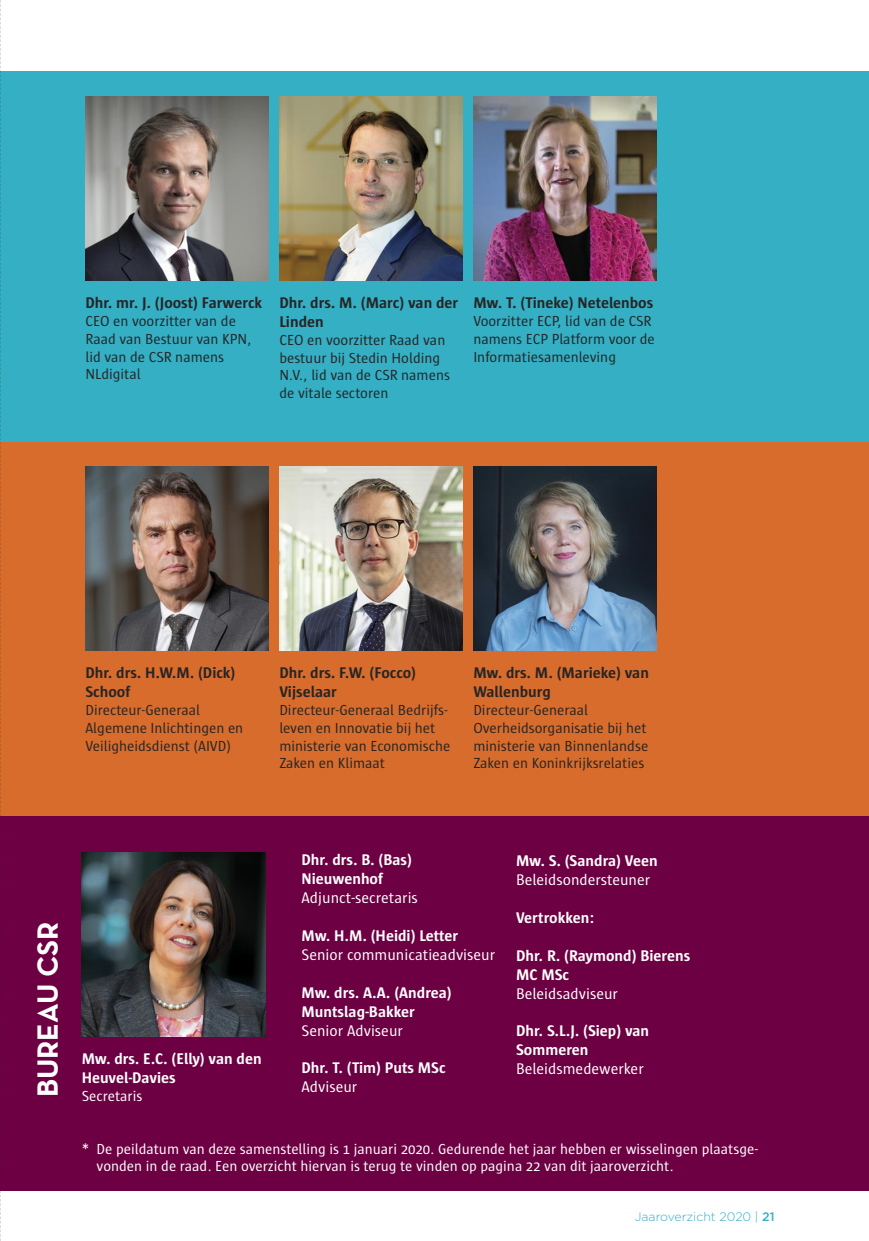
<style>
.page{position:relative;width:869px;height:1241px;background:#fff}
.page>*{position:absolute;margin:0;border:0;box-sizing:border-box;transform-origin:0 0}
.t1{font:700 29.75px "Neutraface Text";color:#fff}
.t2{font:700 15.75px/18.9px "Sun";color:#fff}
.t3{font:700 15.75px/18.9px "Sun";color:#272526}
.t4{font:15.75px "Sun";color:#fff}
.t5{font:14.88px/17.8px "Sun";color:#272526}
.t6{font:14.88px/17.8px "Sun";color:#fff}
.t7{font:300 12.25px "Gotham";color:#34afc4}
.s1{font-weight:500}
</style>
<div class="page">
<div style="left:0;top:71px;width:868px;height:381px;background:#34afc4"></div>
<div style="left:0;top:442px;width:868px;height:426px;background:#d76c2c"></div>
<div style="left:0;top:816px;width:868px;height:375px;background:#6d0042"></div>
<img style="left:85px;top:97px;width:183px;height:183px">
<img style="left:279px;top:467px;width:183px;height:183px">
<img style="left:85px;top:467px;width:183px;height:183px">
<img style="left:279px;top:97px;width:183px;height:183px">
<img style="left:473px;top:97px;width:183px;height:183px">
<img style="left:82px;top:852px;width:183px;height:183px">
<img style="left:473px;top:467px;width:183px;height:183px">
<svg style="left:0;top:0;width:1px;height:1240px"></svg>
<p class="t3" style="left:85px;top:294px;width:178px">Dhr. mr. J. (Joost) Farwerck</p>
<p class="t5" style="left:85px;top:313px;width:168px">CEO en voorzitter van de<br>Raad van Bestuur van KPN, lid van de CSR namens</p>
<p class="t5" style="left:85px;top:366px;width:57px">NLdigital</p>
<p class="t3" style="left:279px;top:294px;width:180px">Dhr. drs. M. (Marc) van der<br>Linden</p>
<p class="t5" style="left:279px;top:332px;width:172px">CEO en voorzitter Raad van bestuur bij Stedin Holding<br>N.V., lid van de CSR namens de vitale sectoren</p>
<p class="t3" style="left:473px;top:294px;width:181px">Mw. T. (Tineke) Netelenbos</p>
<p class="t5" style="left:473px;top:313px;width:183px">Voorzitter ECP, lid van de CSR namens ECP Platform voor de<br>Informatiesamenleving</p>
<p class="t3" style="left:85px;top:664px;width:152px">Dhr. drs. H.W.M. (Dick)<br>Schoof</p>
<p class="t5" style="left:85px;top:702px;width:116px">Directeur-Generaal</p>
<p class="t5" style="left:85px;top:719px;width:159px">Algemene Inlichtingen en<br>Veiligheidsdienst (AIVD)</p>
<p class="t3" style="left:279px;top:664px;width:138px">Dhr. drs. F.W. (Focco)</p>
<p class="t3" style="left:279px;top:683px;width:59px">Vijselaar</p>
<p class="t5" style="left:279px;top:702px;width:169px">Directeur-Generaal Bedrijfs-</p>
<p class="t5" style="left:279px;top:719px;width:157px">leven en Innovatie bij het</p>
<p class="t5" style="left:279px;top:737px;width:172px">ministerie van Economische<br>Zaken en Klimaat</p>
<p class="t3" style="left:473px;top:664px;width:177px">Mw. drs. M. (Marieke) van<br>Wallenburg</p>
<p class="t5" style="left:473px;top:702px;width:116px">Directeur-Generaal</p>
<p class="t5" style="left:473px;top:719px;width:176px;text-align:justify">Overheidsorganisatie bij het ministerie van Binnenlandse Zaken en Koninkrijksrelaties</p>
<p class="t1" style="left:38px;top:1097px;width:177px;rotate:-90deg">BUREAU CSR</p>
<p class="t2" style="left:82px;top:1049px;width:181px">Mw. drs. E.C. (Elly) van den<br>Heuvel-Davies</p>
<p class="t6" style="left:82px;top:1087px;width:62px">Secretaris</p>
<p class="t2" style="left:301px;top:851px;width:112px">Dhr. drs. B. (Bas)<br>Nieuwenhof</p>
<p class="t4" style="left:301px;top:892px;width:118px">Adjunct-secretaris</p>
<p class="t2" style="left:301px;top:927px;width:158px">Mw. H.M. (Heidi) Letter</p>
<p class="t4" style="left:301px;top:948px;width:195px">Senior communicatieadviseur</p>
<p class="t2" style="left:301px;top:984px;width:152px">Mw. drs. A.A. (Andrea)<br>Muntslag-Bakker</p>
<p class="t4" style="left:301px;top:1024px;width:103px">Senior Adviseur</p>
<p class="t2" style="left:301px;top:1059px;width:146px">Dhr. T. (Tim) Puts MSc</p>
<p class="t4" style="left:301px;top:1081px;width:57px">Adviseur</p>
<p class="t2" style="left:516px;top:852px;width:143px">Mw. S. (Sandra) Veen</p>
<p class="t4" style="left:516px;top:873px;width:136px">Beleidsondersteuner</p>
<p class="t2" style="left:516px;top:909px;width:80px">Vertrokken:</p>
<p class="t2" style="left:516px;top:946px;width:176px">Dhr. R. (Raymond) Bierens<br>MC MSc</p>
<p class="t4" style="left:516px;top:987px;width:103px">Beleidsadviseur</p>
<p class="t2" style="left:516px;top:1022px;width:134px">Dhr. S.L.J. (Siep) van<br>Sommeren</p>
<p class="t4" style="left:516px;top:1062px;width:129px">Beleidsmedewerker</p>
<p class="t6" style="left:96px;top:1140px;width:662px;text-indent:-15px">* De peildatum van deze samenstelling is 1 januari 2020. Gedurende het jaar hebben er wisselingen plaatsge&shy;vonden in de raad. Een overzicht hiervan is terug te vinden op pagina 22 van dit jaaroverzicht.</p>
<p class="t7" style="left:634px;top:1209px;width:141px">Jaaroverzicht 2020 | <span class="s1">21</span></p>
</div>
